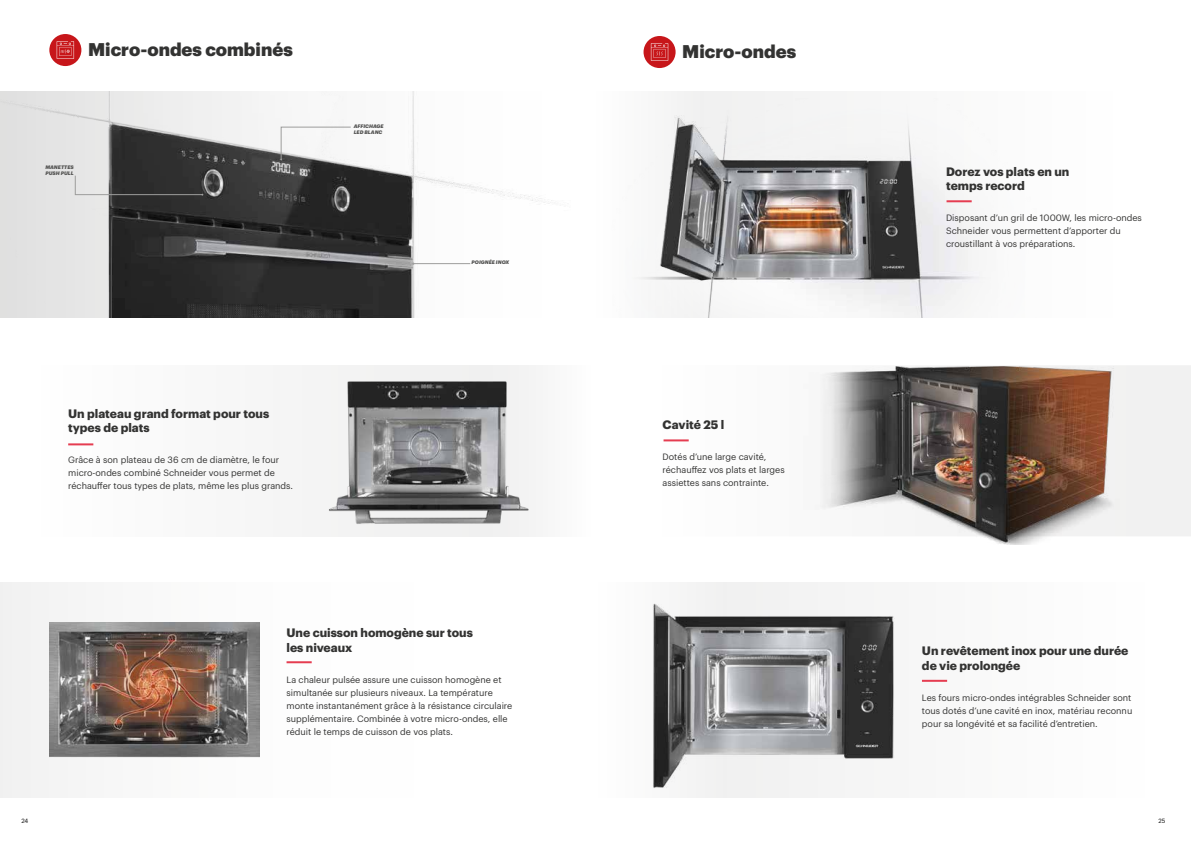
<style>
.page{position:relative;width:1191px;height:842px;background:#fff}
.page>*{position:absolute;margin:0;border:0;box-sizing:border-box;transform-origin:0 0}
.t1{font:900 18px "Graphik";color:#333332}
.t2{font:700 12px/14.4px "Graphik";color:#333332}
.t3{font:9px/13px "Graphik";color:#333332}
.t4{font:6px "Graphik";color:#000}
.t5{font:italic 900 5px/6px "Graphik";color:#575756}
</style>
<div class="page">
<img style="left:0;top:92px;width:552px;height:225px">
<div style="left:0;top:365px;width:595px;height:171px;background:#f9f9f9"></div>
<svg style="left:75px;top:175px;width:128px;height:21px;background:#626262"></svg>
<svg style="left:280px;top:127px;width:71px;height:33px"></svg>
<img style="left:328px;top:381px;width:201px;height:144px">
<img style="left:49px;top:622px;width:210px;height:135px">
<hr style="left:413px;top:263px;width:57px;height:1px;background:#9d9d9c">
<div style="left:49px;top:34px;width:32px;height:32px;background:#c7161a;border-radius:50%"></div>
<svg style="left:57px;top:41px;width:17px;height:18px"></svg>
<svg style="left:663px;top:365px;width:528px;height:171px"></svg>
<div style="left:595px;top:583px;width:567px;height:214px;background:#fbfbfb"></div>
<img style="left:637px;top:99px;width:348px;height:218px">
<img style="left:653px;top:598px;width:271px;height:193px">
<img style="left:739px;top:365px;width:392px;height:180px">
<div style="left:643px;top:36px;width:32px;height:32px;background:#c7161a;border-radius:50%"></div>
<svg style="left:651px;top:43px;width:17px;height:18px"></svg>
<hr style="left:68px;top:443px;width:25px;height:2px;background:#e53d51">
<hr style="left:663px;top:439px;width:25px;height:2px;background:#e53d51">
<hr style="left:946px;top:200px;width:25px;height:2px;background:#e53d51">
<hr style="left:922px;top:680px;width:25px;height:2px;background:#e53d51">
<hr style="left:286px;top:661px;width:26px;height:2px;background:#e53d51">
<h1 class="t1" style="left:88px;top:36px;width:206px">Micro-ondes combinés</h1>
<p class="t5" style="left:45px;top:164px;width:30px">MANETTES<br>PUSH PULL</p>
<p class="t5" style="left:354px;top:123px;width:31px">AFFICHAGE<br>LED BLANC</p>
<p class="t5" style="left:471px;top:259px;width:39px">POIGNÉE INOX</p>
<h2 class="t2" style="left:68px;top:405px;width:202px">Un plateau grand format pour tous types de plats</h2>
<p class="t3" style="left:68px;top:453px;width:226px">Grâce à son plateau de 36 cm de diamètre, le four micro-ondes combiné Schneider vous permet de réchauffer tous types de plats, même les plus grands.</p>
<p class="t4" style="left:22px;top:816px;width:8px">24</p>
<h2 class="t2" style="left:286px;top:625px;width:188px">Une cuisson homogène sur tous les niveaux</h2>
<p class="t3" style="left:286px;top:672px;width:227px">La chaleur pulsée assure une cuisson homogène et simultanée sur plusieurs niveaux. La température monte instantanément grâce à la résistance circulaire supplémentaire. Combinée à votre micro-ondes, elle réduit le temps de cuisson de vos plats.</p>
<h1 class="t1" style="left:682px;top:37px;width:115px">Micro-ondes</h1>
<h2 class="t2" style="left:662px;top:417px;width:63px">Cavité 25 l</h2>
<p class="t3" style="left:662px;top:450px;width:124px">Dotés d’une large cavité, réchauffez vos plats et larges assiettes sans contrainte.</p>
<h2 class="t2" style="left:946px;top:163px;width:125px">Dorez vos plats en un temps record</h2>
<p class="t3" style="left:946px;top:211px;width:197px">Disposant d’un gril de 1000W, les micro-ondes<br>Schneider vous permettent d’apporter du croustillant à vos préparations.</p>
<h2 class="t2" style="left:922px;top:643px;width:208px">Un revêtement inox pour une durée de vie prolongée</h2>
<p class="t3" style="left:922px;top:690px;width:212px;text-align:justify">Les fours micro-ondes intégrables Schneider sont tous dotés d’une cavité en inox, matériau reconnu pour sa longévité et sa facilité d’entretien.</p>
<p class="t4" style="left:1158px;top:816px;width:8px">25</p>
</div>
